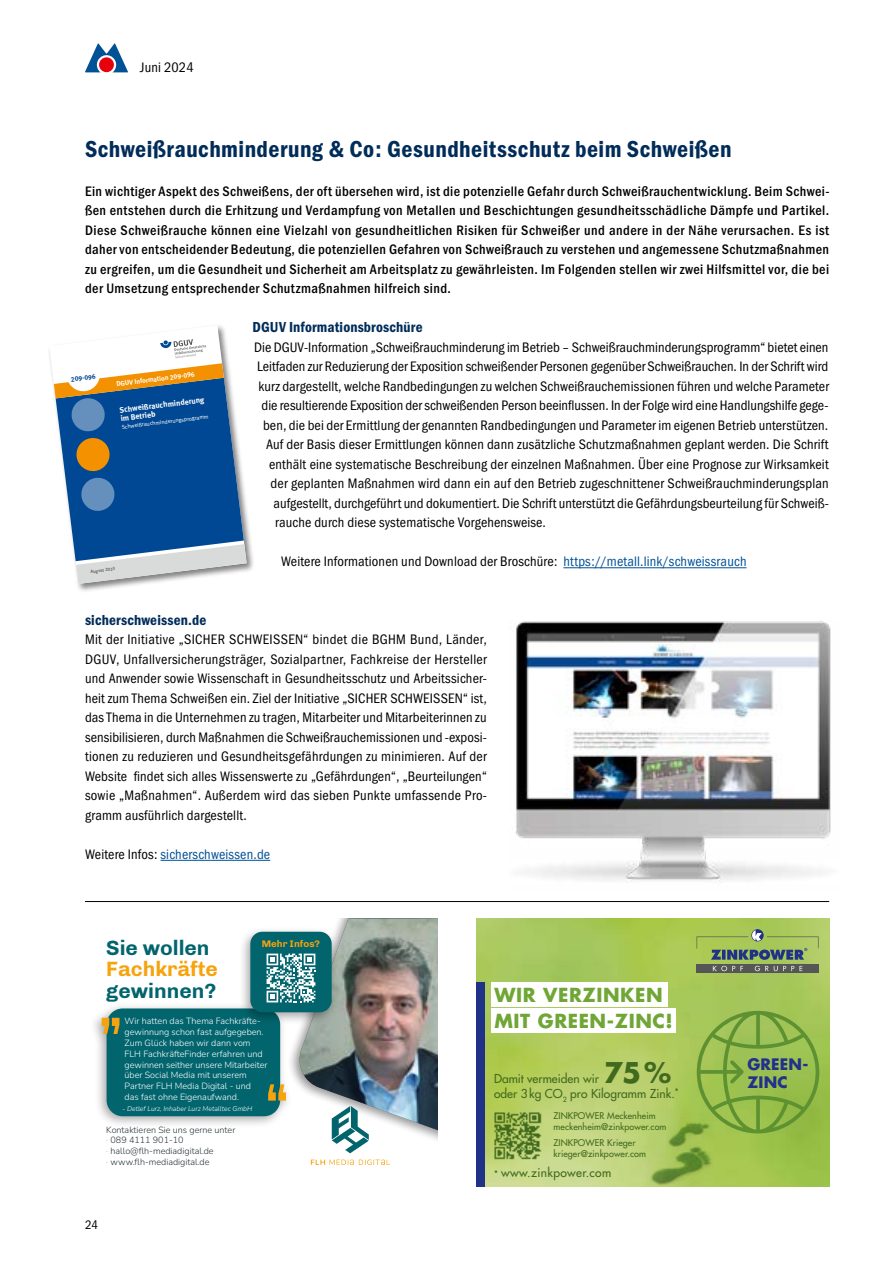
<style>
.page{position:relative;width:893px;height:1263px;background:#fff}
.page>*{position:absolute;margin:0;border:0;box-sizing:border-box;transform-origin:0 0}
.t1{font:700 27.75px "Futura LT";color:#416a1f}
.t2{font:24px "Franklin Gothic URW Con Dem";letter-spacing:.02em;color:#002c59}
.t3{font:700 21.15px "Chivo";color:#02656e}
.t4{font:700 21.15px "Chivo";color:#f6a30d}
.t5{font:700 18.9px/26.4px "Futura LT";letter-spacing:.03em;color:#70a636}
.t6{font:700 15.45px "Futura LT";letter-spacing:.01em;color:#23318a}
.t7{font:15px "Franklin Gothic URW Con Dem";letter-spacing:.01em;color:#002c59}
.t8{font:14.25px/19.5px "Franklin Gothic URW Cond";letter-spacing:.01em;color:#000;text-align:justify}
.t9{font:500 14.25px/19.5px "Franklin Gothic URW Cond";letter-spacing:.03em;color:#000;text-align:justify}
.t10{font:14.25px "Franklin Gothic URW Cond";letter-spacing:.01em;color:#005196}
.t11{font:12.75px "Franklin Gothic URW Cond";color:#000}
.t12{font:12px "Futura LT";color:#416a1f}
.t13{font:12px "Futura LT";letter-spacing:.03em;color:#416a1f}
.t14{font:700 9.75px "Chivo";color:#f6a30d}
.t15{font:200 9px/10.8px "Nunito";color:#fff}
.t16{font:200 9px/10.8px "Nunito";color:#253539}
.t17{font:9px/11.4px "Futura LT";letter-spacing:.01em;color:#416a1f}
.t18{font:700 7.95px/8.6px "DGUV Meta";color:#fff}
.t19{font:italic 200 6.9px "Nunito";color:#fff}
.t20{font:700 6.9px "DGUV Meta";color:#fff}
.t21{font:700 6.9px "DGUV Meta";color:#004893}
.t22{font:5.7px "DGUV Meta";color:#fff}
.t23{font:500 4.5px "DGUV Meta";color:#565655}
.s1{color:#005196}
.s2{color:#000}
.s3{color:#f6a30d}
.s4{font-size:9px}
</style>
<div class="page">
<hr style="left:563px;top:567px;width:183px;height:1px;background:#005196">
<hr style="left:161px;top:860px;width:109px;height:1px;background:#005196">
<img style="left:516px;top:620px;width:315px;height:263px">
<hr style="left:85px;top:901px;width:744px;height:1px;background:#000">
<div style="left:48px;top:324px;width:207px;height:268px;background:#000;opacity:.5"></div>
<svg style="left:49px;top:325px;width:198px;height:259px"></svg>
<svg style="left:54px;top:339px;width:193px;height:245px"></svg>
<div style="left:89px;top:1002px;width:203px;height:127px;background:#000;opacity:.34"></div>
<div style="left:107px;top:1008px;width:173px;height:108px;background:#02656e;border-radius:16px"></div>
<svg style="left:102px;top:1018px;width:17px;height:16px"></svg>
<div style="left:239px;top:926px;width:99px;height:99px;background:#000;opacity:.34"></div>
<div style="left:250px;top:932px;width:82px;height:80px;background:#02656e;border-radius:12px"></div>
<svg style="left:311px;top:1159px;width:79px;height:6px"></svg>
<img style="left:267px;top:918px;width:171px;height:235px">
<img style="left:476px;top:918px;width:353px;height:268px">
<div style="left:476px;top:982px;width:9px;height:204px;background:#203287"></div>
<img style="left:646px;top:1078px;width:67px;height:108px">
<svg style="left:697px;top:1011px;width:122px;height:122px;background:#8fb74a"></svg>
<div style="left:696px;top:964px;width:123px;height:9px;background:#555756"></div>
<svg style="left:713px;top:966px;width:30px;height:5px"></svg>
<svg style="left:755px;top:966px;width:47px;height:5px"></svg>
<svg style="left:696px;top:930px;width:123px;height:30px;background:#8faa64"></svg>
<img style="left:487px;top:1106px;width:59px;height:58px">
<div style="left:491px;top:982px;width:176px;height:24px;background:#fff"></div>
<div style="left:491px;top:1009px;width:185px;height:24px;background:#fff"></div>
<svg style="left:85px;top:43px;width:43px;height:29px"></svg>
<div style="left:99px;top:57px;width:15px;height:15px;background:#e7000e;border-radius:50%"></div>
<p class="t8" style="left:140px;top:57px;width:55px">Juni 2024</p>
<h2 class="t2" style="left:85px;top:133px;width:648px">Schweißrauchminderung &amp; Co: Gesundheitsschutz beim Schweißen</h2>
<p class="t9" style="left:85px;top:180px;width:746px">Ein wichtiger Aspekt des Schweißens, der oft übersehen wird, ist die potenzielle Gefahr durch Schweißrauchentwicklung. Beim Schwei&shy;ßen entstehen durch die Erhitzung und Verdampfung von Metallen und Beschichtungen gesundheitsschädliche Dämpfe und Partikel.<br>Diese Schweißrauche können eine Vielzahl von gesundheitlichen Risiken für Schweißer und andere in der Nähe verursachen. Es ist daher von entscheidender Bedeutung, die potenziellen Gefahren von Schweißrauch zu verstehen und angemessene Schutzmaßnahmen zu ergreifen, um die Gesundheit und Sicherheit am Arbeitsplatz zu gewährleisten. Im Folgenden stellen wir zwei Hilfsmittel vor, die bei der Umsetzung entsprechender Schutzmaßnahmen hilfreich sind.</p>
<p class="t21" style="left:70px;top:375px;width:27px;rotate:-7deg">209-096</p>
<p class="t20" style="left:116px;top:380px;width:80px;rotate:-7deg">DGUV Information 209-096</p>
<p class="t18" style="left:119px;top:406px;width:87px;rotate:-7deg">Schweißrauchminderung im Betrieb</p>
<p class="t22" style="left:121px;top:424px;width:89px;rotate:-7deg">Schweißrauchminderungsprogramm</p>
<p class="t23" style="left:90px;top:569px;width:26px;rotate:-7deg">August 2023</p>
<p class="t7" style="left:253px;top:317px;width:172px">DGUV Informationsbroschüre</p>
<p class="t8" style="left:254px;top:336px;width:576px">Die DGUV-Information „Schweißrauchminderung im Betrieb – Schweißrauchminderungsprogramm“ bietet einen</p>
<p class="t8" style="left:257px;top:356px;width:573px">Leitfaden zur Reduzierung der Exposition schweißender Personen gegenüber Schweißrauchen. In der Schrift wird</p>
<p class="t8" style="left:259px;top:375px;width:572px">kurz dargestellt, welche Randbedingungen zu welchen Schweißrauchemissionen führen und welche Parameter</p>
<p class="t8" style="left:262px;top:395px;width:568px">die resultierende Exposition der schweißenden Person beeinflussen. In der Folge wird eine Handlungshilfe gege-</p>
<p class="t8" style="left:263px;top:414px;width:567px">ben, die bei der Ermittlung der genannten Randbedingungen und Parameter im eigenen Betrieb unterstützen.</p>
<p class="t8" style="left:266px;top:434px;width:564px">Auf der Basis dieser Ermittlungen können dann zusätzliche Schutzmaßnahmen geplant werden. Die Schrift</p>
<p class="t8" style="left:269px;top:453px;width:561px">enthält eine systematische Beschreibung der einzelnen Maßnahmen. Über eine Prognose zur Wirksamkeit</p>
<p class="t8" style="left:271px;top:473px;width:560px">der geplanten Maßnahmen wird dann ein auf den Betrieb zugeschnittener Schweißrauchminderungsplan</p>
<p class="t8" style="left:274px;top:492px;width:557px">aufgestellt, durchgeführt und dokumentiert. Die Schrift unterstützt die Gefährdungsbeurteilung für Schweiß-</p>
<p class="t8" style="left:275px;top:512px;width:272px">rauche durch diese systematische Vorgehensweise.</p>
<p class="t8" style="left:281px;top:551px;width:467px">Weitere Informationen und Download der Broschüre: <span class="s1">https://metall.link/schweissrauch</span></p>
<p class="t7" style="left:85px;top:610px;width:123px">sicherschweissen.de</p>
<p class="t8" style="left:85px;top:629px;width:403px">Mit der Initiative „SICHER SCHWEISSEN“ bindet die BGHM Bund, Länder, DGUV, Unfallversicherungsträger, Sozialpartner, Fachkreise der Hersteller und Anwender sowie Wissenschaft in Gesundheitsschutz und Arbeitssicher&shy;heit zum Thema Schweißen ein. Ziel der Initiative „SICHER SCHWEISSEN“ ist, das Thema in die Unternehmen zu tragen, Mitarbeiter und Mitarbeiterinnen zu sensibilisieren, durch Maßnahmen die Schweißrauchemissionen und -exposi&shy;tionen zu reduzieren und Gesundheitsgefährdungen zu minimieren. Auf der Website findet sich alles Wissenswerte zu „Gefährdungen“, „Beurteilungen“ sowie „Maßnahmen“. Außerdem wird das sieben Punkte umfassende Pro&shy;gramm ausführlich dargestellt.</p>
<p class="t10" style="left:85px;top:844px;width:187px"><span class="s2">Weitere Infos:</span> sicherschweissen.de</p>
<h3 class="t3" style="left:106px;top:935px;width:105px">Sie wollen</h3>
<h3 class="t4" style="left:106px;top:957px;width:113px">Fachkräfte</h3>
<h3 class="t3" style="left:106px;top:978px;width:112px">gewinnen?</h3>
<p class="t14" style="left:262px;top:938px;width:60px">Mehr Infos?</p>
<p class="t15" style="left:125px;top:1015px;width:144px">Wir hatten das Thema Fachkräfte&shy;gewinnung schon fast aufgegeben.<br>Zum Glück haben wir dann vom<br>FLH FachkräfteFinder erfahren und gewinnen seither unsere Mitarbeiter über Social Media mit unserem<br>Partner FLH Media Digital - und<br>das fast ohne Eigenaufwand.</p>
<p class="t19" style="left:122px;top:1104px;width:131px">- Detlef Lurz, Inhaber Lurz Metalltec GmbH</p>
<p class="t16" style="left:106px;top:1124px;width:131px">Kontaktieren Sie uns gerne unter <span class="s3">·</span> 089 4111 901-10<br><span class="s3">·</span> hallo@flh-mediadigital.de<br><span class="s3">·</span> www.flh-mediadigital.de</p>
<p class="t11" style="left:85px;top:1215px;width:15px">24</p>
<h3 class="t5" style="left:494px;top:981px;width:180px">WIR VERZINKEN<br>MIT GREEN-ZINC!</h3>
<p class="t12" style="left:494px;top:1071px;width:107px">Damit vermeiden wir</p>
<h1 class="t1" style="left:604px;top:1054px;width:69px">75%</h1>
<p class="t12" style="left:494px;top:1086px;width:186px">oder 3kg CO<sub>2</sub> pro Kilogramm Zink.<sup>*</sup></p>
<p class="t17" style="left:554px;top:1110px;width:114px">ZINKPOWER Meckenheim meckenheim@zinkpower.com</p>
<p class="t17" style="left:554px;top:1137px;width:94px">ZINKPOWER Krieger krieger@zinkpower.com</p>
<p class="t13" style="left:494px;top:1165px;width:119px"><span class="s4">*</span> www.zinkpower.com</p>
<p class="t6" style="left:747px;top:1054px;width:62px">GREEN-</p>
<p class="t6" style="left:747px;top:1072px;width:42px">ZINC</p>
</div>
